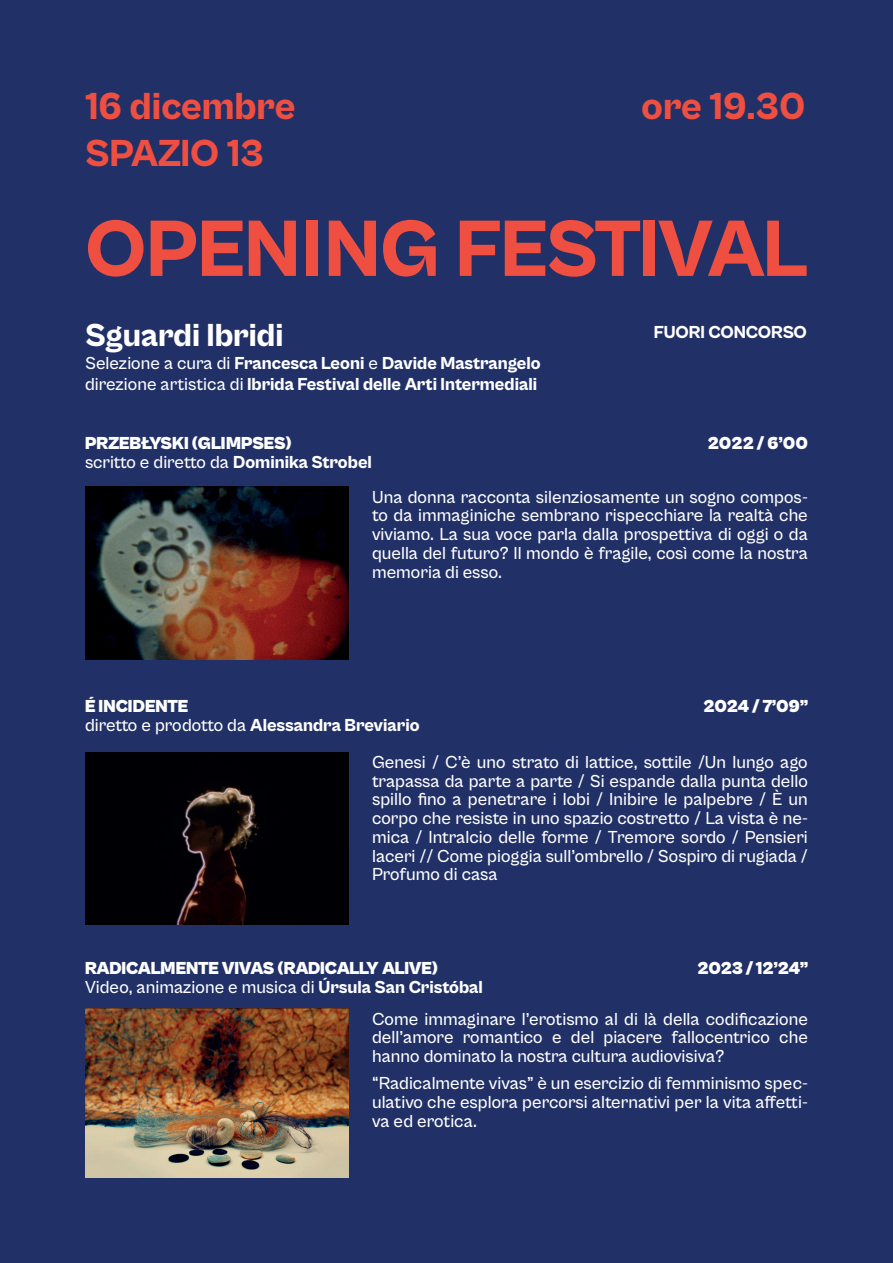
<style>
.page{position:relative;width:893px;height:1263px;background:#213066}
.page>*{position:absolute;margin:0;border:0;box-sizing:border-box;transform-origin:0 0}
.t1{font:800 82.5px "Cabinet Grotesk";letter-spacing:-.015em;color:#ef4f41}
.t2{font:800 39px "Cabinet Grotesk";letter-spacing:-.005em;color:#ef4f41}
.t3{font:800 33px "Cabinet Grotesk";color:#fff}
.t4{font:500 18px/18.8px "Cabinet Grotesk";color:#fff;text-align:justify}
.t5{font:800 18px/21.6px "Cabinet Grotesk";color:#fff}
.t6{font:900 18px "Cabinet Grotesk";letter-spacing:-.01em;color:#fff}
.s1{font-weight:500}
.s2{font-weight:800}
</style>
<div class="page">
<img style="left:85px;top:487px;width:264px;height:172px">
<img style="left:85px;top:752px;width:264px;height:172px">
<img style="left:85px;top:1009px;width:264px;height:169px">
<h2 class="t2" style="left:85px;top:85px;width:212px">16 dicembre</h2>
<h2 class="t2" style="left:642px;top:85px;width:165px">ore 19.30</h2>
<h2 class="t2" style="left:85px;top:132px;width:180px">SPAZIO 13</h2>
<h1 class="t1" style="left:85px;top:205px;width:724px">OPENING FESTIVAL</h1>
<h3 class="t3" style="left:85px;top:317px;width:200px">Sguardi Ibridi</h3>
<p class="t5" style="left:85px;top:352px;width:457px"><span class="s1">Selezione a cura di</span> Francesca Leoni <span class="s1">e</span> Davide Mastrangelo <span class="s1">direzione artistica di</span> Ibrida Festival delle Arti Intermediali</p>
<p class="t5" style="left:654px;top:321px;width:155px">FUORI CONCORSO</p>
<p class="t6" style="left:85px;top:434px;width:208px">PRZEBŁYSKI (GLIMPSES)</p>
<p class="t6" style="left:708px;top:434px;width:102px">2022 / 6’00</p>
<p class="t4" style="left:85px;top:453px;width:288px">scritto e diretto da <span class="s2">Dominika Strobel</span></p>
<p class="t4" style="left:372px;top:487px;width:437px">Una donna racconta silenziosamente un sogno compos&shy;to da immaginiche sembrano rispecchiare la realtà che viviamo. La sua voce parla dalla prospettiva di oggi o da quella del futuro? Il mondo è fragile, così come la nostra memoria di esso.</p>
<p class="t6" style="left:85px;top:696px;width:105px">É INCIDENTE</p>
<p class="t6" style="left:703px;top:696px;width:106px">2024 / 7’09”</p>
<p class="t5" style="left:85px;top:714px;width:336px"><span class="s1">diretto e prodotto da</span> Alessandra Breviario</p>
<p class="t4" style="left:372px;top:753px;width:437px">Genesi / C’è uno strato di lattice, sottile /Un lungo ago trapassa da parte a parte / Si espande dalla punta dello spillo fino a penetrare i lobi / Inibire le palpebre / È un corpo che resiste in uno spazio costretto / La vista è ne&shy;mica / Intralcio delle forme / Tremore sordo / Pensieri laceri // Come pioggia sull’ombrello / Sospiro di rugiada / Profumo di casa</p>
<p class="t6" style="left:85px;top:959px;width:355px">RADICALMENTE VIVAS (RADICALLY ALIVE)</p>
<p class="t6" style="left:697px;top:959px;width:112px">2023 / 12’24”</p>
<p class="t4" style="left:85px;top:978px;width:399px">Video, animazione e musica di <span class="s2">Úrsula San Cristóbal</span></p>
<p class="t4" style="left:372px;top:1009px;width:437px">Come immaginare l’erotismo al di là della codificazione dell’amore romantico e del piacere fallocentrico che hanno dominato la nostra cultura audiovisiva?</p>
<p class="t4" style="left:372px;top:1074px;width:437px">“Radicalmente vivas” è un esercizio di femminismo spec&shy;ulativo che esplora percorsi alternativi per la vita affetti&shy;va ed erotica.</p>
</div>
